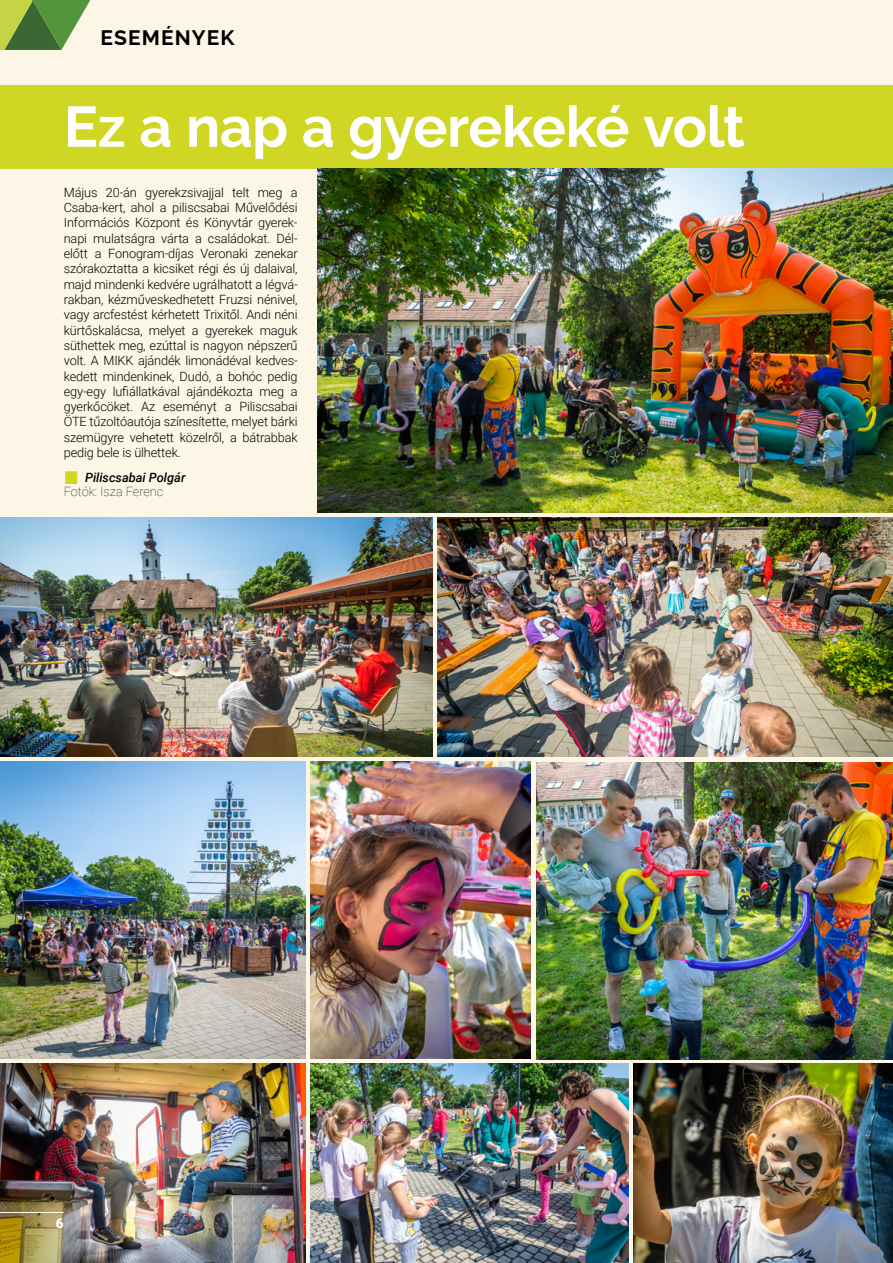
<style>
.page{position:relative;width:893px;height:1263px;background:#fcf6e7}
.page>*{position:absolute;margin:0;border:0;box-sizing:border-box;transform-origin:0 0}
.t1{font:700 57px "Raleway";letter-spacing:-.01em;color:#fff}
.t2{font:700 21px "Raleway";letter-spacing:.05em;color:#000}
.t3{font:900 13.5px "Roboto";color:#fff}
.t4{font:300 12.75px/15.3px "Roboto";letter-spacing:-.01em;color:#000;text-align:justify}
.t5{font:italic 500 12.75px "Roboto";color:#000}
.t6{font:100 12.75px "Roboto";color:#000}
</style>
<div class="page">
<hr style="left:0;top:0;width:4px;height:50px;background:#c4d445">
<svg style="left:4px;top:0;width:86px;height:50px"></svg>
<div style="left:0;top:85px;width:893px;height:83px;background:#cfd724"></div>
<div style="left:65px;top:471px;width:12px;height:13px;background:#cfd724"></div>
<img style="left:0;top:1064px;width:305px;height:199px">
<img style="left:317px;top:168px;width:576px;height:344px">
<img style="left:310px;top:1064px;width:318px;height:199px">
<img style="left:0;top:517px;width:432px;height:239px">
<img style="left:437px;top:517px;width:456px;height:239px">
<img style="left:633px;top:1064px;width:260px;height:199px">
<img style="left:0;top:762px;width:305px;height:296px">
<hr style="left:0;top:1212px;width:64px;height:1px;background:#fff">
<img style="left:536px;top:762px;width:357px;height:297px">
<img style="left:310px;top:762px;width:221px;height:296px">
<h2 class="t2" style="left:101px;top:20px;width:135px">ESEMÉNYEK</h2>
<h1 class="t1" style="left:64px;top:81px;width:683px">Ez a nap a gyerekeké volt</h1>
<p class="t4" style="left:64px;top:184px;width:235px">Május 20-án gyerekzsivajjal telt meg a Csaba-kert, ahol a piliscsabai Művelődési Információs Központ és Könyvtár gyerek&shy;napi mulatságra várta a családokat. Dél&shy;előtt a Fonogram-díjas Veronaki zenekar szórakoztatta a kicsiket régi és új dalaival, majd mindenki kedvére ugrálhatott a légvá&shy;rakban, kézműveskedhetett Fruzsi nénivel, vagy arcfestést kérhetett Trixitől. Andi néni kürtőskalácsa, melyet a gyerekek maguk süthettek meg, ezúttal is nagyon népszerű volt. A MIKK ajándék limonádéval kedves&shy;kedett mindenkinek, Dudó, a bohóc pedig egy-egy lufiállatkával ajándékozta meg a gyerkőcöket. Az eseményt a Piliscsabai ÖTE tűzoltóautója színesítette, melyet bárki szemügyre vehetett közelről, a bátrabbak pedig bele is ülhettek.</p>
<p class="t5" style="left:85px;top:469px;width:102px">Piliscsabai Polgár</p>
<p class="t6" style="left:64px;top:483px;width:101px">Fotók: Isza Ferenc</p>
<p class="t3" style="left:56px;top:1214px;width:9px">6</p>
</div>
